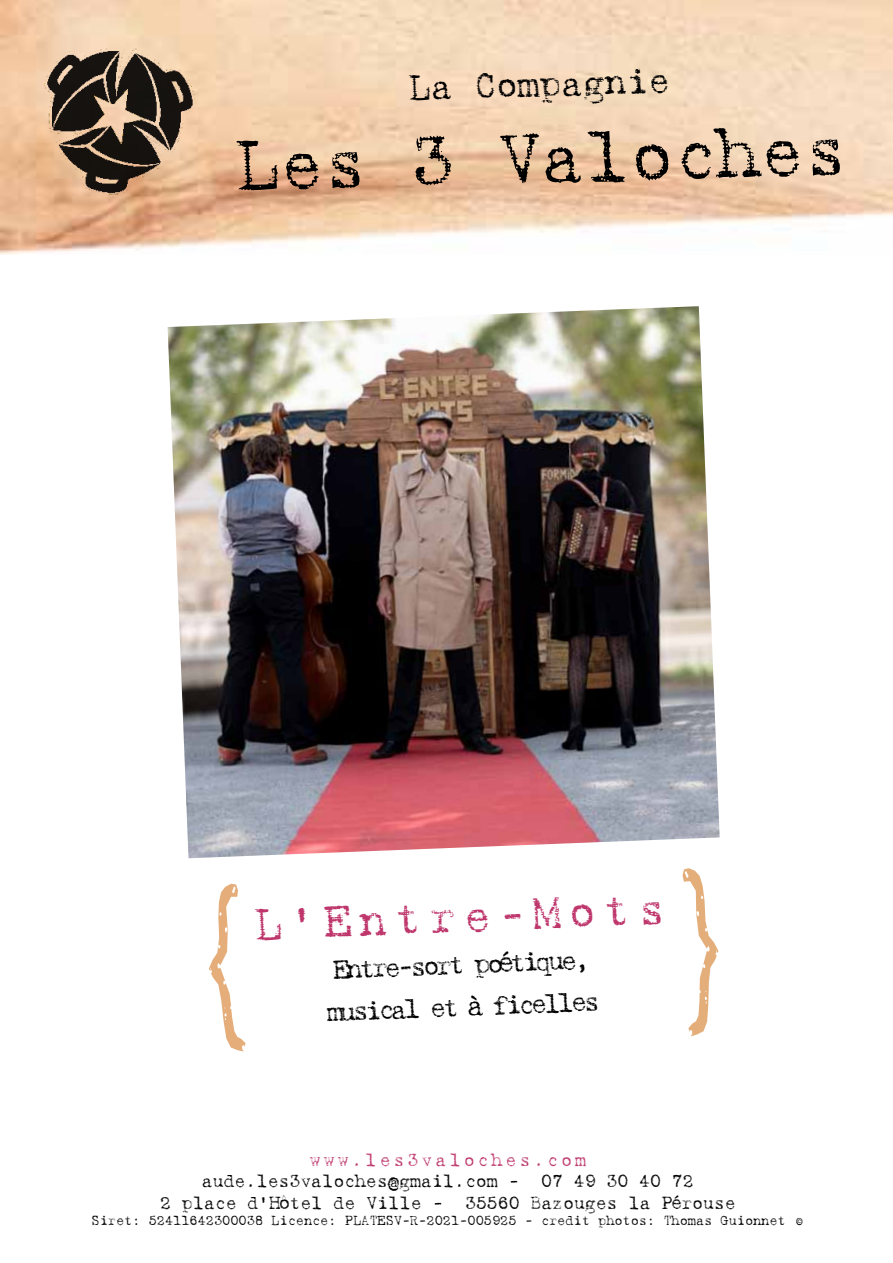
<style>
.page{position:relative;width:893px;height:1263px;background:#fff}
.page>*{position:absolute;margin:0;border:0;box-sizing:border-box;transform-origin:0 0}
.t1{font:72px "Batik";color:#000}
.t2{font:45px "Batik";color:#be366c}
.t3{font:36px "Batik";color:#000}
.t4{font:27px/42px "Batik";color:#000}
.t5{font:18px/21.6px "Batik";color:#000;text-align:center}
.t6{font:18px "Batik";letter-spacing:.17em;color:#be366c}
.t7{font:13.5px "Batik";color:#000}
.s1{font-size:15px}
</style>
<div class="page">
<img style="left:0;top:0;width:893px;height:255px">
<img style="left:3px;top:0;width:224px;height:221px">
<img style="left:168px;top:306px;width:552px;height:552px">
<h3 class="t3" style="left:408px;top:73px;width:263px;rotate:-2deg">La Compagnie</h3>
<h1 class="t1" style="left:235px;top:139px;width:613px;rotate:-2deg">Les 3 Valoches</h1>
<h2 class="t2" style="left:254px;top:905px;width:412px;rotate:-2deg">L’Entre-Mots</h2>
<h3 class="t4" style="left:325px;top:951px;width:274px;rotate:-2deg">Entre-sort poétique, musical et à ficelles</h3>
<p class="t6" style="left:310px;top:1152px;width:278px">www.les3valoches.com</p>
<p class="t5" style="left:160px;top:1172px;width:577px">aude.les3valoches@gmail.com - 07 49 30 40 72<br>2 place d’Hôtel de Ville - 35560 Bazouges la Pérouse</p>
<p class="t7" style="left:92px;top:1215px;width:714px">Siret: 52411642300038 Licence: PLATESV-R-2021-005925 - credit photos: Thomas Guionnet <span class="s1">©</span></p>
</div>
